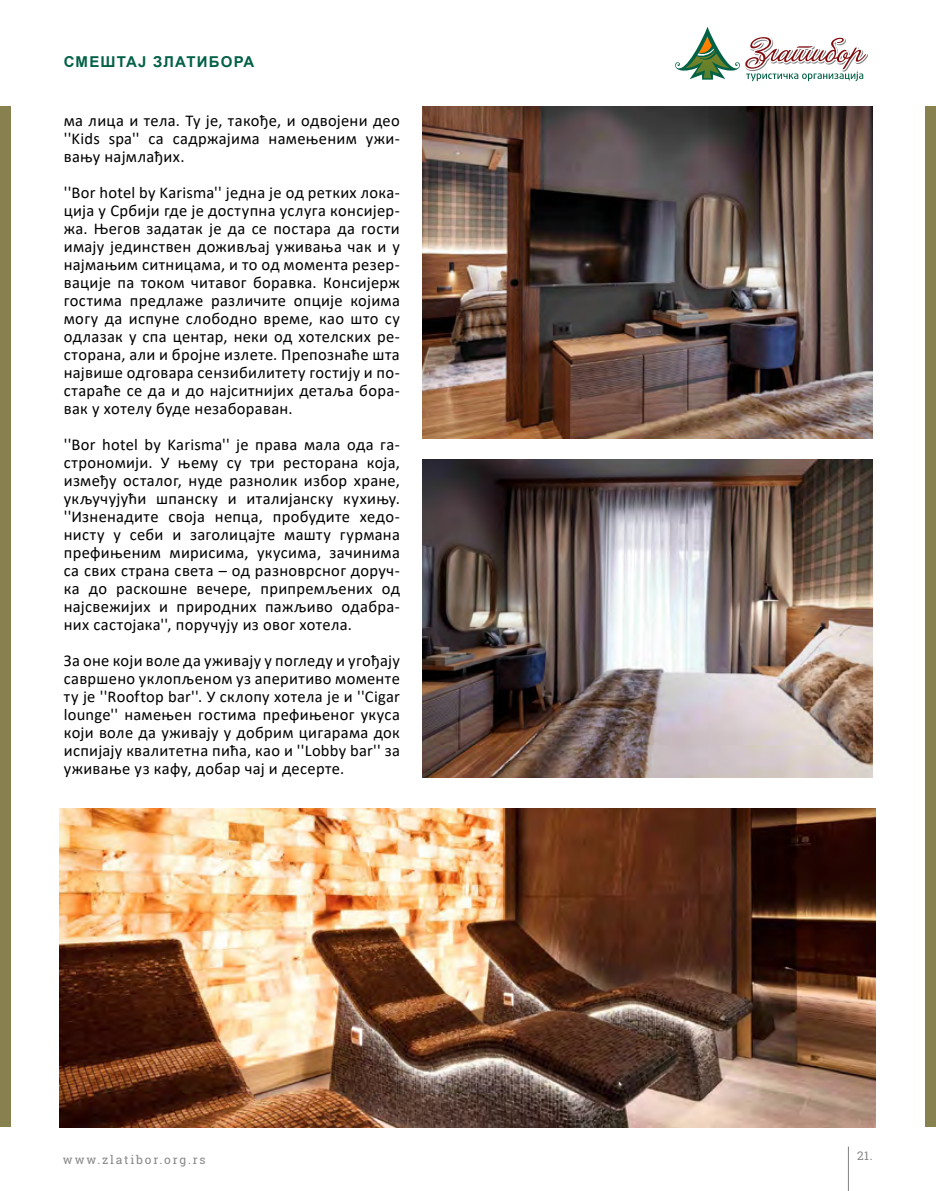
<style>
.page{position:relative;width:936px;height:1191px;background:#fff}
.page>*{position:absolute;margin:0;border:0;box-sizing:border-box;transform-origin:0 0}
.t1{font:16.5px/18px "Calibri";letter-spacing:.02em;color:#000;text-align:justify}
.t2{font:700 15px "Arial";letter-spacing:.08em;color:#036147}
.t3{font:12px "Roboto Slab";letter-spacing:.15em;color:#878787}
</style>
<div class="page">
<img style="left:422px;top:106px;width:450px;height:332px">
<img style="left:422px;top:459px;width:450px;height:319px">
<img style="left:60px;top:808px;width:815px;height:319px">
<hr style="left:848px;top:1146px;width:1px;height:45px;background:#808080">
<div style="left:0;top:106px;width:10px;height:1020px;background:#87804f"></div>
<div style="left:925px;top:106px;width:10px;height:1020px;background:#87804f"></div>
<svg style="left:675px;top:27px;width:193px;height:54px"></svg>
<p class="t2" style="left:64px;top:51px;width:192px">СМЕШТАЈ ЗЛАТИБОРА</p>
<p class="t1" style="left:64px;top:111px;width:337px">ма лица и тела. Ту је, такође, и одвојени део ''Kids spa'' са садржајима намењеним ужи&shy;вању најмлађих.</p>
<p class="t1" style="left:64px;top:183px;width:337px">''Bor hotel by Karisma'' једна је од ретких лока&shy;ција у Србији где је доступна услуга консијер&shy;жа. Његов задатак је да се постара да гости имају јединствен доживљај уживања чак и у најмањим ситницама, и то од момента резер&shy;вације па током читавог боравка. Консијерж гостима предлаже различите опције којима могу да испуне слободно време, као што су одлазак у спа центар, неки од хотелских ре&shy;сторана, али и бројне излете. Препознаће шта највише одговара сензибилитету гостију и по&shy;стараће се да и до најситнијих детаља бора&shy;вак у хотелу буде незабораван.</p>
<p class="t1" style="left:64px;top:435px;width:337px">''Bor hotel by Karisma'' је права мала ода га&shy;строномији. У њему су три ресторана која, између осталог, нуде разнолик избор хране, укључујући шпанску и италијанску кухињу. ''Изненадите своја непца, пробудите хедо&shy;нисту у себи и заголицајте машту гурмана префињеним мирисима, укусима, зачинима са свих страна света – од разноврсног доруч&shy;ка до раскошне вечере, припремљених од најсвежијих и природних пажљиво одабра&shy;них састојака'', поручују из овог хотела.</p>
<p class="t1" style="left:64px;top:651px;width:337px">За оне који воле да уживају у погледу и угођају савршено уклопљеном уз аперитиво моменте ту је ''Rooftop bar''. У склопу хотела је и ''Cigar lounge'' намењен гостима префињеног укуса који воле да уживају у добрим цигарама док испијају квалитетна пића, као и ''Lobby bar'' за уживање уз кафу, добар чај и десерте.</p>
<p class="t3" style="left:63px;top:1151px;width:144px">www.zlatibor.org.rs</p>
<p class="t3" style="left:857px;top:1147px;width:17px">21.</p>
</div>
